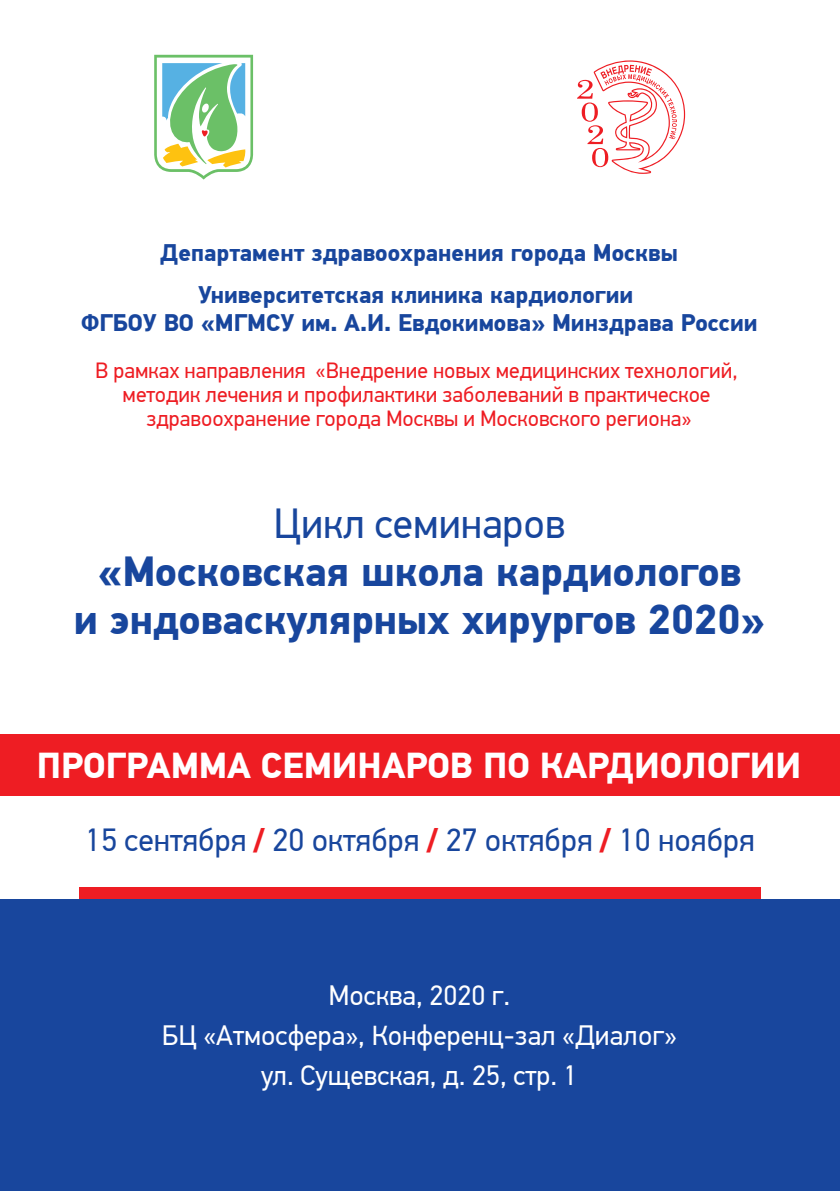
<style>
.page{position:relative;width:840px;height:1191px;background:#fff}
.page>*{position:absolute;margin:0;border:0;box-sizing:border-box;transform-origin:0 0}
.t1{font:700 42px/48px "PF Din Text Pro";color:#18469d;text-align:center}
.t2{font:42px "PF Din Text Pro";color:#18469d}
.t3{font:700 36px "PF Din Text Pro";color:#fff}
.t4{font:32px "PF Din Text Pro";color:#18469d}
.t5{font:28px/40px "PF Din Text Pro";color:#fff;text-align:center}
.t6{font:700 24px/42px "PF Din Text Pro";color:#18469d;text-align:center}
.t7{font:22px/24px "PF Din Text Pro";color:#ee1d23;text-align:center}
.s1{font-weight:700;color:#ee1d23}
</style>
<div class="page">
<div style="left:0;top:899px;width:839px;height:292px;background:#18469d"></div>
<div style="left:0;top:734px;width:839px;height:61px;background:#ee1d23"></div>
<div style="left:80px;top:888px;width:680px;height:11px;background:#ee1d23"></div>
<svg style="left:154px;top:55px;width:99px;height:124px"></svg>
<svg style="left:577px;top:60px;width:107px;height:114px"></svg>
<p class="t6" style="left:160px;top:233px;width:519px">Департамент здравоохранения города Москвы<br>Университетская клиника кардиологии</p>
<p class="t6" style="left:81px;top:303px;width:677px">ФГБОУ ВО «МГМСУ им. А.И. Евдокимова» Минздрава России</p>
<p class="t7" style="left:95px;top:358px;width:643px">В рамках направления «Внедрение новых медицинских технологий, методик лечения и профилактики заболеваний в практическое здравоохранение города Москвы и Московского региона»</p>
<h1 class="t2" style="left:273px;top:498px;width:293px">Цикл семинаров</h1>
<h1 class="t1" style="left:74px;top:548px;width:692px">«Московская школа кардиологов<br>и эндоваскулярных хирургов 2020»</h1>
<h2 class="t3" style="left:37px;top:744px;width:765px">ПРОГРАММА СЕМИНАРОВ ПО КАРДИОЛОГИИ</h2>
<h3 class="t4" style="left:85px;top:820px;width:670px">15 сентября <span class="s1">/</span> 20 октября <span class="s1">/</span> 27 октября <span class="s1">/</span> 10 ноября</h3>
<p class="t5" style="left:162px;top:976px;width:516px">Москва, 2020 г.<br>БЦ «Атмосфера», Конференц-зал «Диалог» ул. Сущевская, д. 25, стр. 1</p>
</div>
